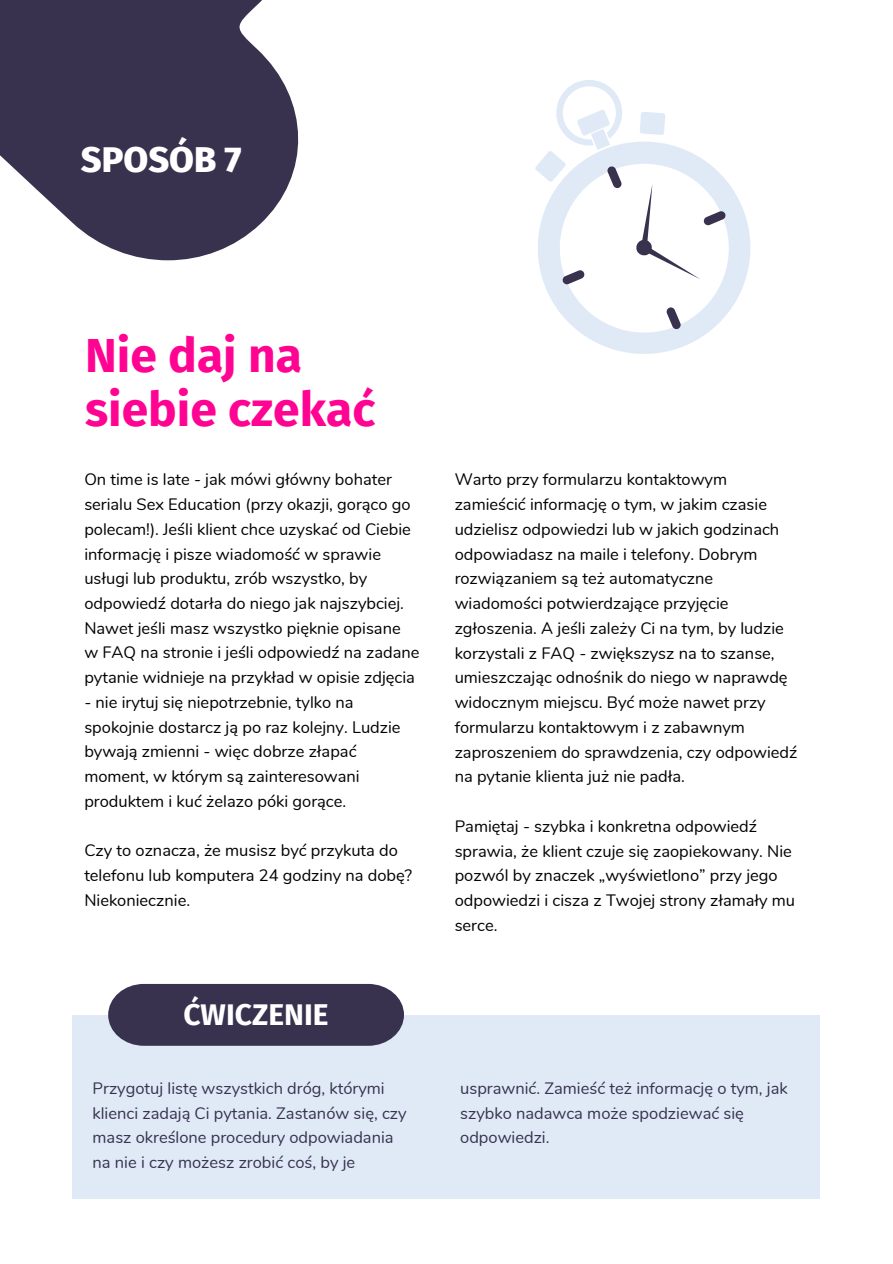
<style>
.page{position:relative;width:893px;height:1264px;background:#fff}
.page>*{position:absolute;margin:0;border:0;box-sizing:border-box;transform-origin:0 0}
.t1{font:700 48px/54px "Fira Sans";color:#ff0392}
.t2{font:800 36px "Fira Sans";color:#fff}
.t3{font:700 30px "Fira Sans";color:#fff}
.t4{font:16.5px/24.8px "Nunito";color:#000}
.t5{font:16.5px/24.8px "Nunito";color:#38324f}
</style>
<div class="page">
<div style="left:72px;top:1014px;width:748px;height:184px;background:#e0eaf7"></div>
<svg style="left:0;top:0;width:299px;height:260px;fill:#38324f"></svg>
<svg style="left:108px;top:983px;width:296px;height:62px;background:#443f5a"></svg>
<svg style="left:590px;top:193px;width:161px;height:161px"></svg>
<svg style="left:535px;top:80px;width:200px;height:259px"></svg>
<h2 class="t2" style="left:81px;top:139px;width:162px">SPOSÓB 7</h2>
<h1 class="t1" style="left:85px;top:328px;width:290px">Nie daj na siebie czekać</h1>
<p class="t4" style="left:84px;top:467px;width:337px">On time is late - jak mówi główny bohater serialu Sex Education (przy okazji, gorąco go polecam!). Jeśli klient chce uzyskać od Ciebie informację i pisze wiadomość w sprawie usługi lub produktu, zrób wszystko, by odpowiedź dotarła do niego jak najszybciej.<br>Nawet jeśli masz wszystko pięknie opisane<br>w FAQ na stronie i jeśli odpowiedź na zadane pytanie widnieje na przykład w opisie zdjęcia</p>
<p class="t4" style="left:84px;top:690px;width:318px">- nie irytuj się niepotrzebnie, tylko na spokojnie dostarcz ją po raz kolejny. Ludzie bywają zmienni - więc dobrze złapać moment, w którym są zainteresowani produktem i kuć żelazo póki gorące.</p>
<p class="t4" style="left:84px;top:838px;width:329px">Czy to oznacza, że musisz być przykuta do telefonu lub komputera 24 godziny na dobę?<br>Niekoniecznie.</p>
<h3 class="t3" style="left:183px;top:997px;width:147px">ĆWICZENIE</h3>
<p class="t5" style="left:93px;top:1075px;width:315px">Przygotuj listę wszystkich dróg, którymi klienci zadają Ci pytania. Zastanów się, czy masz określone procedury odpowiadania na nie i czy możesz zrobić coś, by je</p>
<p class="t4" style="left:454px;top:467px;width:344px">Warto przy formularzu kontaktowym zamieścić informację o tym, w jakim czasie udzielisz odpowiedzi lub w jakich godzinach odpowiadasz na maile i telefony. Dobrym rozwiązaniem są też automatyczne wiadomości potwierdzające przyjęcie zgłoszenia. A jeśli zależy Ci na tym, by ludzie korzystali z FAQ - zwiększysz na to szanse, umieszczając odnośnik do niego w naprawdę widocznym miejscu. Być może nawet przy formularzu kontaktowym i z zabawnym zaproszeniem do sprawdzenia, czy odpowiedź na pytanie klienta już nie padła.</p>
<p class="t4" style="left:454px;top:814px;width:342px">Pamiętaj - szybka i konkretna odpowiedź sprawia, że klient czuje się zaopiekowany. Nie pozwól by znaczek „wyświetlono” przy jego odpowiedzi i cisza z Twojej strony złamały mu serce.</p>
<p class="t5" style="left:460px;top:1075px;width:329px">usprawnić. Zamieść też informację o tym, jak szybko nadawca może spodziewać się odpowiedzi.</p>
</div>
